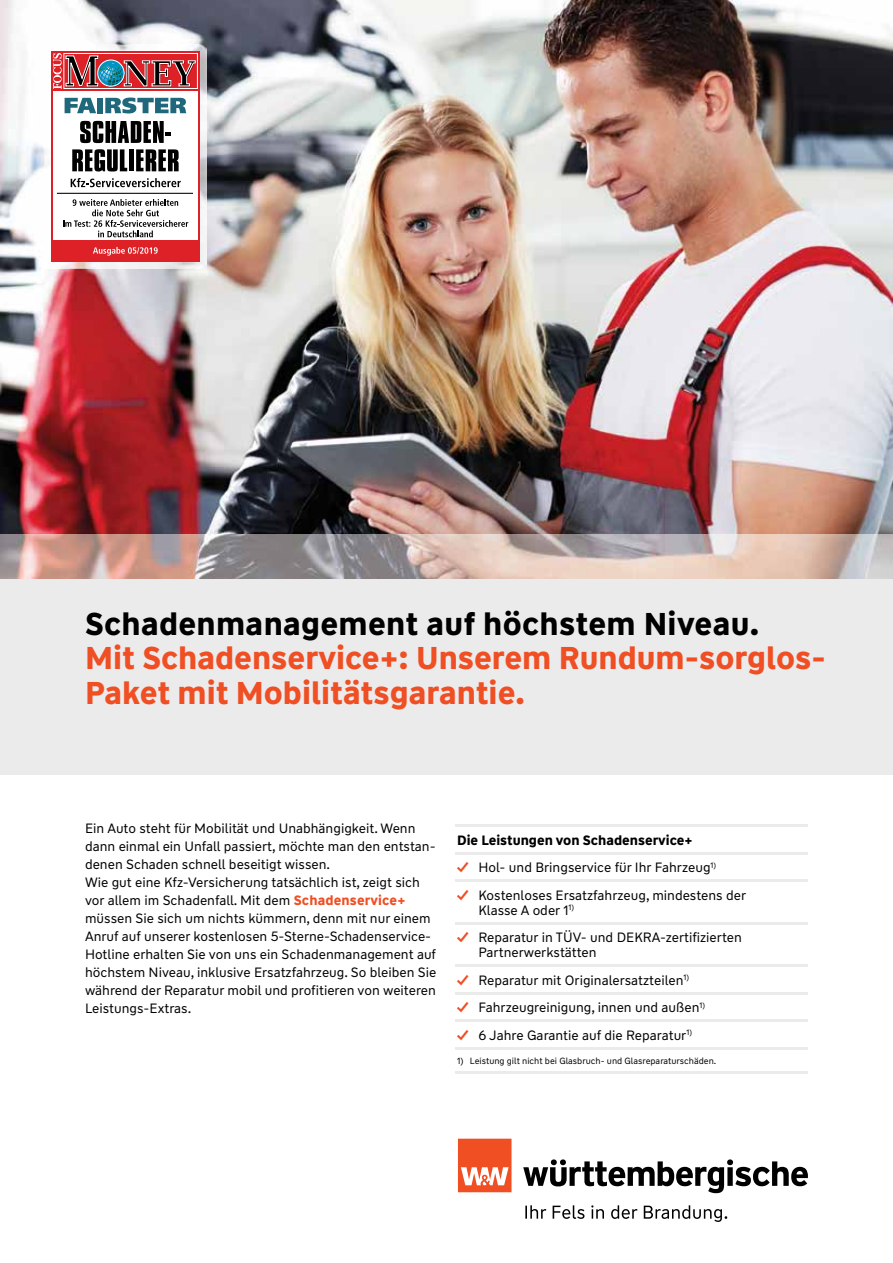
<style>
.page{position:relative;width:893px;height:1263px;background:#fff}
.page>*{position:absolute;margin:0;border:0;box-sizing:border-box;transform-origin:0 0}
.t1{font:700 31.5px/34.5px "WW Type";color:#f04e23}
.t2{font:700 31.5px "WW Type";letter-spacing:.01em;color:#000}
.t3{font:13.5px/18px "WW Type";color:#000}
.t4{font:700 13.5px "WW Type";color:#000}
.t5{font:9px "WW Type";color:#000}
.s1{font-weight:700;color:#f04e23}
</style>
<div class="page">
<div style="left:0;top:578px;width:893px;height:197px;background:#ebebec"></div>
<img style="left:0;top:0;width:893px;height:578px">
<svg style="left:525px;top:1205px;width:202px;height:17px"></svg>
<svg style="left:523px;top:1159px;width:285px;height:34px"></svg>
<svg style="left:458px;top:1139px;width:53px;height:53px;background:#f26f4c"></svg>
<hr style="left:455px;top:824px;width:353px;height:3px;background:#ebebec">
<hr style="left:455px;top:852px;width:353px;height:2px;background:#ebebec">
<hr style="left:455px;top:879px;width:353px;height:3px;background:#ebebec">
<hr style="left:455px;top:922px;width:353px;height:2px;background:#ebebec">
<hr style="left:455px;top:965px;width:353px;height:2px;background:#ebebec">
<hr style="left:455px;top:992px;width:353px;height:2px;background:#ebebec">
<hr style="left:455px;top:1020px;width:353px;height:2px;background:#ebebec">
<hr style="left:455px;top:1047px;width:353px;height:2px;background:#ebebec">
<hr style="left:455px;top:1071px;width:353px;height:2px;background:#ebebec">
<img style="left:44px;top:44px;width:163px;height:224px">
<div style="left:51px;top:51px;width:149px;height:211px;background:#de2027"></div>
<div style="left:53px;top:91px;width:145px;height:149px;background:#fff"></div>
<hr style="left:57px;top:193px;width:136px;height:1px;background:#000">
<svg style="left:63px;top:199px;width:125px;height:38px"></svg>
<svg style="left:71px;top:178px;width:110px;height:9px"></svg>
<svg style="left:93px;top:247px;width:65px;height:9px"></svg>
<svg style="left:53px;top:53px;width:145px;height:36px"></svg>
<div style="left:97px;top:60px;width:27px;height:27px;border:1px solid #fff;border-radius:50%"></div>
<svg style="left:80px;top:121px;width:91px;height:22px"></svg>
<svg style="left:72px;top:149px;width:55px;height:22px"></svg>
<div style="left:129px;top:149px;width:5px;height:22px;background:#000"></div>
<svg style="left:136px;top:149px;width:43px;height:22px"></svg>
<svg style="left:65px;top:98px;width:31px;height:15px"></svg>
<div style="left:97px;top:98px;width:6px;height:15px;background:#1f687b"></div>
<svg style="left:105px;top:98px;width:81px;height:15px"></svg>
<h1 class="t2" style="left:85px;top:603px;width:676px">Schadenmanagement auf höchstem Niveau.</h1>
<h1 class="t1" style="left:85px;top:641px;width:742px">Mit Schadenservice+: Unserem Rundum- sorglos-<br>Paket mit Mobilitätsgarantie.</h1>
<p class="t3" style="left:85px;top:819px;width:353px">Ein Auto steht für Mobilität und Unabhängigkeit. Wenn dann einmal ein Unfall passiert, möchte man den entstan&shy;denen Schaden schnell beseitigt wissen.<br>Wie gut eine Kfz-Versicherung tatsächlich ist, zeigt sich vor allem im Schadenfall. Mit dem <span class="s1">Schadenservice+ </span>müssen Sie sich um nichts kümmern, denn mit nur einem Anruf auf unserer kostenlosen 5-Sterne-Schadenservice-Hotline erhalten Sie von uns ein Schadenmanagement auf höchstem Niveau, inklusive Ersatzfahrzeug. So bleiben Sie während der Reparatur mobil und profitieren von weiteren Leistungs-Extras.</p>
<p class="t4" style="left:457px;top:831px;width:237px">Die Leistungen von Schadenservice+</p>
<p class="t3" style="left:457px;top:858px;width:261px"><span class="s1">✓</span> Hol- und Bringservice für Ihr Fahrzeug<sup>1)</sup></p>
<p class="t3" style="left:478px;top:888px;width:269px;line-height:15px;text-indent:-21px"><span class="s1">✓</span> Kostenloses Ersatzfahrzeug, mindestens der<br>Klasse A oder 1<sup>1)</sup></p>
<p class="t3" style="left:478px;top:930px;width:265px;line-height:15px;text-indent:-21px"><span class="s1">✓</span> Reparatur in TÜV- und DEKRA-zertifizierten<br>Partnerwerkstätten</p>
<p class="t3" style="left:457px;top:971px;width:234px"><span class="s1">✓</span> Reparatur mit Originalersatzteilen<sup>1)</sup></p>
<p class="t3" style="left:457px;top:999px;width:250px"><span class="s1">✓</span> Fahrzeugreinigung, innen und außen<sup>1)</sup></p>
<p class="t3" style="left:457px;top:1026px;width:236px"><span class="s1">✓</span> 6 Jahre Garantie auf die Reparatur<sup>1)</sup></p>
<p class="t5" style="left:457px;top:1055px;width:261px">1) Leistung gilt nicht bei Glasbruch- und Glasreparaturschäden.</p>
</div>
